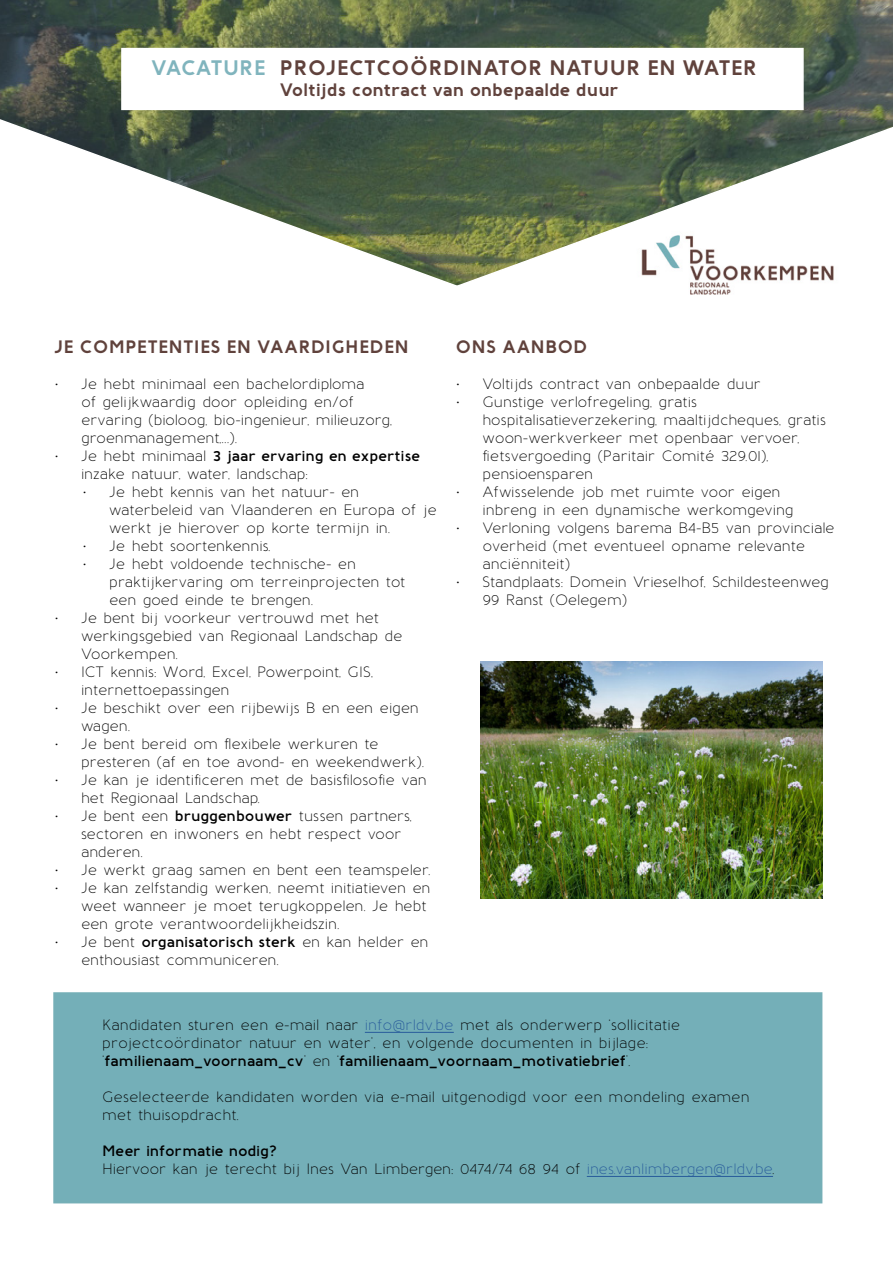
<style>
.page{position:relative;width:893px;height:1263px;background:#fff}
.page>*{position:absolute;margin:0;border:0;box-sizing:border-box;transform-origin:0 0}
.t1{font:700 21px "Baufra";color:#60423c}
.t2{font:700 18px "Baufra";color:#60423c}
.t3{font:15px/18px "Baufra";letter-spacing:-.005em;color:#000}
.t4{font:15px/18px "Baufra";letter-spacing:-.025em;color:#000}
.s1{color:#80b4bd}
.s2{font-weight:600}
.s3{color:#275b9b}
</style>
<div class="page">
<img style="left:0;top:0;width:893px;height:87px">
<svg style="left:492px;top:87px;width:401px;height:186px"></svg>
<svg style="left:0;top:87px;width:492px;height:199px"></svg>
<img style="left:631px;top:226px;width:213px;height:69px">
<div style="left:121px;top:48px;width:683px;height:62px;background:#fff"></div>
<div style="left:53px;top:992px;width:769px;height:211px;background:#74afb8;border:2px solid #75afb7"></div>
<hr style="left:587px;top:1176px;width:186px;height:1px;background:#275b9b">
<hr style="left:365px;top:1032px;width:89px;height:1px;background:#275b9b">
<img style="left:480px;top:661px;width:342px;height:237px">
<h1 class="t1" style="left:151px;top:52px;width:608px"><span class="s1">VACATURE</span> PROJECTCOÖRDINATOR NATUUR EN WATER</h1>
<p class="t2" style="left:279px;top:77px;width:341px">Voltijds contract van onbepaalde duur</p>
<p class="t2" style="left:54px;top:333px;width:356px">JE COMPETENTIES EN VAARDIGHEDEN</p>
<p class="t3" style="left:81px;top:374px;width:313px;text-indent:-27px">• Je hebt minimaal een bachelordiploma<br>of gelijkwaardig door opleiding en/of ervaring (bioloog, bio-ingenieur, milieuzorg, groenmanagement,…).</p>
<p class="t3" style="left:81px;top:446px;width:341px;text-indent:-27px">• Je hebt minimaal <span class="s2">3 jaar ervaring en expertise </span>inzake natuur, water, landschap:</p>
<p class="t3" style="left:109px;top:482px;width:329px;text-indent:-27px">• Je hebt kennis van het natuur- en waterbeleid van Vlaanderen en Europa of je werkt je hierover op korte termijn in.</p>
<p class="t3" style="left:82px;top:536px;width:190px">• Je hebt soortenkennis.</p>
<p class="t3" style="left:109px;top:554px;width:298px;text-indent:-27px">• Je hebt voldoende technische- en praktijkervaring om terreinprojecten tot een goed einde te brengen.</p>
<p class="t3" style="left:81px;top:608px;width:323px;text-indent:-27px">• Je bent bij voorkeur vertrouwd met het werkingsgebied van Regionaal Landschap de<br>Voorkempen.</p>
<p class="t3" style="left:81px;top:662px;width:294px;text-indent:-27px">• ICT kennis: Word, Excel, Powerpoint, GIS, internettoepassingen</p>
<p class="t3" style="left:81px;top:698px;width:339px;text-indent:-27px">• Je beschikt over een rijbewijs B en een eigen wagen.</p>
<p class="t4" style="left:81px;top:734px;width:345px;text-indent:-27px">• Je bent bereid om flexibele werkuren te presteren (af en toe avond- en weekendwerk).</p>
<p class="t3" style="left:81px;top:770px;width:347px;text-indent:-27px">• Je kan je identificeren met de basisfilosofie van het Regionaal Landschap.</p>
<p class="t3" style="left:81px;top:806px;width:332px;text-indent:-27px">• Je bent een <span class="s2">bruggenbouwer</span> tussen partners, sectoren en inwoners en hebt respect voor anderen.</p>
<p class="t3" style="left:54px;top:860px;width:378px">• Je werkt graag samen en bent een teamspeler.</p>
<p class="t3" style="left:81px;top:878px;width:351px;text-indent:-27px">• Je kan zelfstandig werken, neemt initiatieven en weet wanneer je moet terugkoppelen. Je hebt een grote verantwoordelijkheidszin.</p>
<p class="t3" style="left:81px;top:932px;width:349px;text-indent:-27px">• Je bent <span class="s2">organisatorisch sterk</span> en kan helder en enthousiast communiceren.</p>
<p class="t2" style="left:456px;top:333px;width:133px">ONS AANBOD</p>
<p class="t3" style="left:455px;top:374px;width:307px">• Voltijds contract van onbepaalde duur</p>
<p class="t3" style="left:482px;top:392px;width:345px;text-indent:-27px">• Gunstige verlofregeling, gratis hospitalisatieverzekering, maaltijdcheques, gratis woon-werkverkeer met openbaar vervoer, fietsvergoeding (Paritair Comité 329.01), pensioensparen</p>
<p class="t3" style="left:482px;top:482px;width:313px;text-indent:-27px">• Afwisselende job met ruimte voor eigen inbreng in een dynamische werkomgeving</p>
<p class="t3" style="left:482px;top:518px;width:354px;text-indent:-27px">• Verloning volgens barema B4-B5 van provinciale overheid (met eventueel opname relevante anciënniteit)</p>
<p class="t3" style="left:482px;top:572px;width:348px;text-indent:-27px">• Standplaats: Domein Vrieselhof, Schildesteenweg<br>99 Ranst (Oelegem)</p>
<p class="t3" style="left:102px;top:1015px;width:579px">Kandidaten sturen een e-mail naar <span class="s3">info@rldv.be</span> met als onderwerp ‘sollicitatie projectcoördinator natuur en water', en volgende documenten in bijlage: ‘<span class="s2">familienaam_voornaam_cv</span>’ en ‘<span class="s2">familienaam_voornaam_motivatiebrief</span>’.</p>
<p class="t3" style="left:102px;top:1087px;width:649px">Geselecteerde kandidaten worden via e-mail uitgenodigd voor een mondeling examen met thuisopdracht.</p>
<p class="t3" style="left:102px;top:1141px;width:674px"><span class="s2">Meer informatie nodig?<br></span>Hiervoor kan je terecht bij Ines Van Limbergen: 0474/74 68 94 of <span class="s3">ines.vanlimbergen@rldv.be</span>.</p>
</div>
